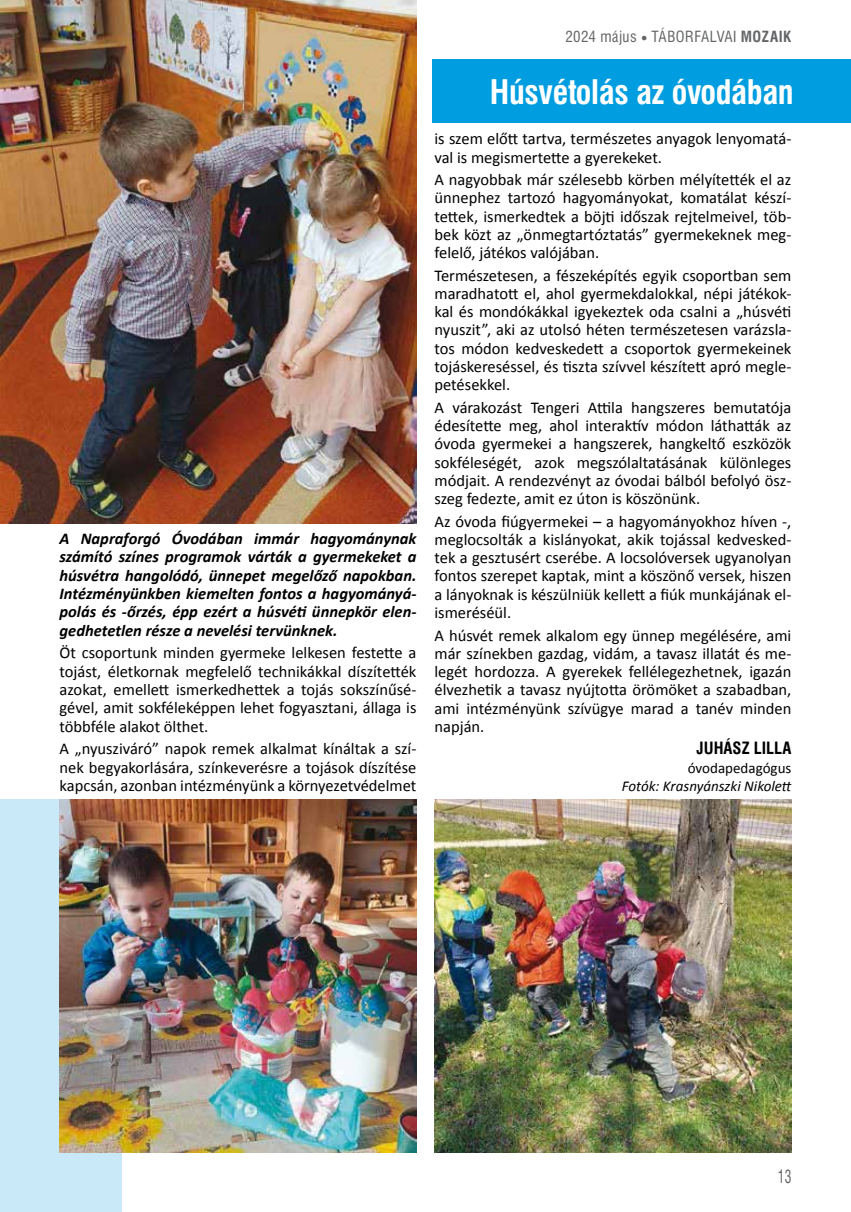
<style>
.page{position:relative;width:851px;height:1212px;background:#fff}
.page>*{position:absolute;margin:0;border:0;box-sizing:border-box;transform-origin:0 0}
.t1{font:700 33px "Swiss 721 Cn PFL";letter-spacing:-.01em;color:#fff}
.t2{font:18px "Swiss 721 Cn PFL";color:#646567;scale:.75 1}
.t3{font:16.5px/18.3px "Calibri";color:#000;text-align:justify}
.t4{font:italic 700 16.5px/18.3px "Calibri";color:#000;text-align:justify}
.t5{font:700 16.5px "Swiss 721 Cn PFL";color:#000}
.t6{font:15px "Swiss 721 Cn PFL";letter-spacing:.025em;color:#646567}
.t7{font:italic 15px "Calibri";color:#000}
.t8{font:15px "Calibri";color:#000}
.s1{font-family:"Times New Roman";font-size:10.5px}
.s2{font-weight:700}
</style>
<div class="page">
<div style="left:0;top:799px;width:121px;height:413px;background:#c9e9f8"></div>
<div style="left:433px;top:60px;width:417px;height:63px;background:#009ee0"></div>
<img style="left:0;top:0;width:416px;height:523px">
<img style="left:60px;top:799px;width:356px;height:353px">
<img style="left:434px;top:799px;width:357px;height:353px">
<p class="t4" style="left:60px;top:528px;width:358px">A Napraforgó Óvodában immár hagyománynak számító színes programok várták a gyermekeket a húsvétra hangolódó, ünnepet megelőző napokban.<br>Intézményünkben kiemelten fontos a hagyományá&shy;polás és -őrzés, épp ezért a húsvéti ünnepkör elen&shy;gedhetetlen része a nevelési tervünknek.</p>
<p class="t3" style="left:60px;top:643px;width:358px">Öt csoportunk minden gyermeke lelkesen festette a tojást, életkornak megfelelő technikákkal díszítették azokat, emellett ismerkedhettek a tojás sokszínűsé&shy;gével, amit sokféleképpen lehet fogyasztani, állaga is többféle alakot ölthet.</p>
<p class="t3" style="left:60px;top:739px;width:358px">A „nyusziváró” napok remek alkalmat kínáltak a szí&shy;nek begyakorlására, színkeverésre a tojások díszítése kapcsán, azonban intézményünk a környezetvédelmet</p>
<p class="t6" style="left:565px;top:28px;width:227px">2024 május <span class="s1">●</span> TÁBORFALVAI <span class="s2">MOZAIK</span></p>
<h1 class="t1" style="left:490px;top:72px;width:305px">Húsvétolás az óvodában</h1>
<p class="t3" style="left:434px;top:129px;width:358px">is szem előtt tartva, természetes anyagok lenyomatá&shy;val is megismertette a gyerekeket.</p>
<p class="t3" style="left:434px;top:170px;width:358px">A nagyobbak már szélesebb körben mélyítették el az ünnephez tartozó hagyományokat, komatálat készí&shy;tettek, ismerkedtek a böjti időszak rejtelmeivel, töb&shy;bek közt az „önmegtartóztatás” gyermekeknek meg&shy;felelő, játékos valójában.</p>
<p class="t3" style="left:434px;top:265px;width:358px">Természetesen, a fészeképítés egyik csoportban sem maradhatott el, ahol gyermekdalokkal, népi játékok&shy;kal és mondókákkal igyekeztek oda csalni a „húsvéti nyuszit”, aki az utolsó héten természetesen varázsla&shy;tos módon kedveskedett a csoportok gyermekeinek tojáskereséssel, és tiszta szívvel készített apró megle&shy;petésekkel.</p>
<p class="t3" style="left:434px;top:397px;width:358px">A várakozást Tengeri Attila hangszeres bemutatója édesítette meg, ahol interaktív módon láthatták az óvoda gyermekei a hangszerek, hangkeltő eszközök sokféleségét, azok megszólaltatásának különleges módjait. A rendezvényt az óvodai bálból befolyó ös - szeg fedezte, amit ez úton is köszönünk.</p>
<p class="t3" style="left:434px;top:511px;width:358px">Az óvoda fiúgyermekei – a hagyományokhoz híven -, meglocsolták a kislányokat, akik tojással kedvesked&shy;tek a gesztusért cserébe. A locsolóversek ugyanolyan fontos szerepet kaptak, mint a köszönő versek, hiszen a lányoknak is készülniük kellett a fiúk munkájának el&shy;ismeréséül.</p>
<p class="t3" style="left:434px;top:625px;width:358px">A húsvét remek alkalom egy ünnep megélésére, ami már színekben gazdag, vidám, a tavasz illatát és me&shy;legét hordozza. A gyerekek fellélegezhetnek, igazán élvezhetik a tavasz nyújtotta örömöket a szabadban, ami intézményünk szívügye marad a tanév minden napján.</p>
<p class="t5" style="left:696px;top:738px;width:96px">JUHÁSZ LILLA</p>
<p class="t8" style="left:687px;top:758px;width:105px">óvodapedagógus</p>
<p class="t7" style="left:621px;top:777px;width:171px">Fotók: Krasnyánszki Nikolett</p>
<p class="t2" style="left:777px;top:1165px;width:19px">13</p>
</div>
